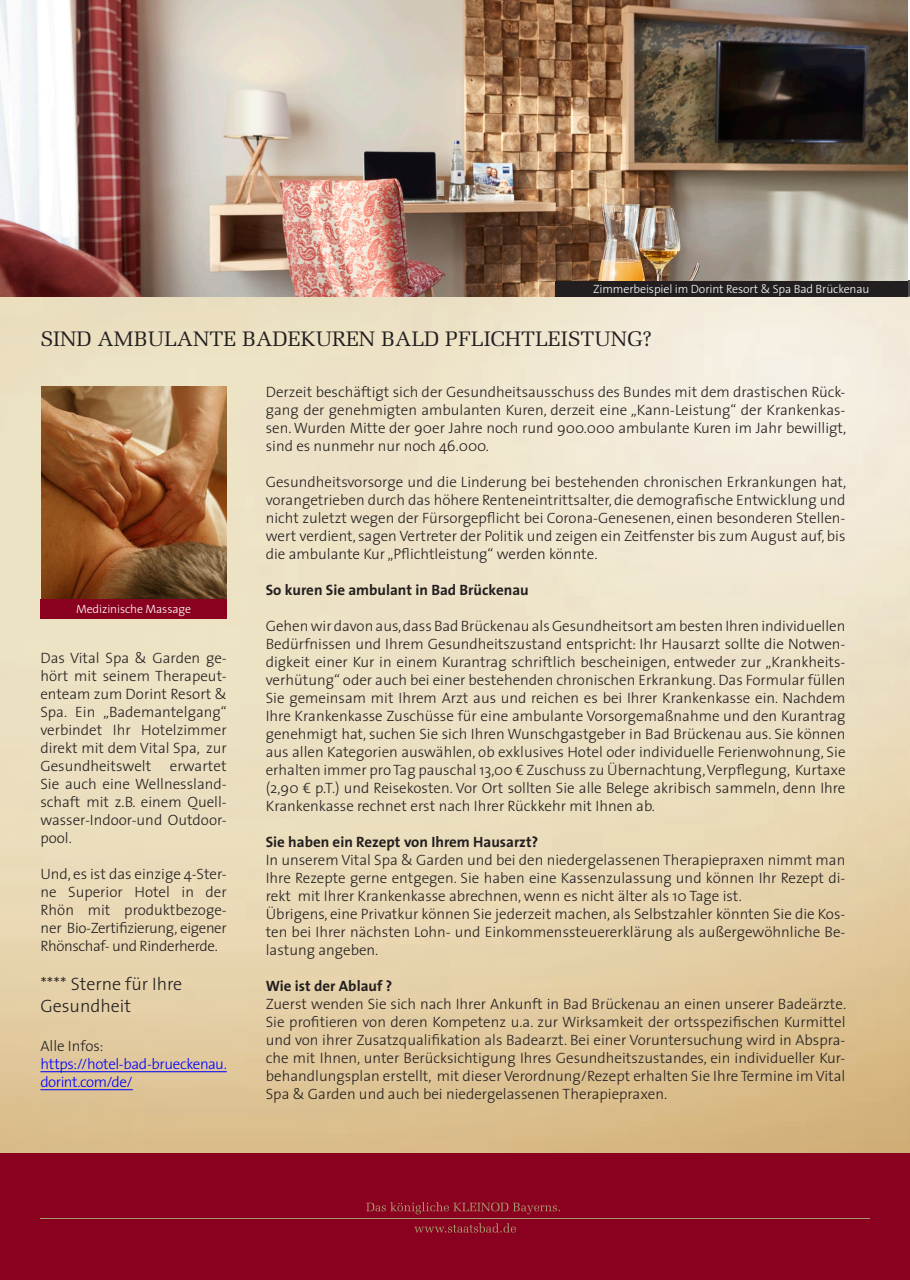
<style>
.page{position:relative;width:910px;height:1280px;background:#fff}
.page>*{position:absolute;margin:0;border:0;box-sizing:border-box;transform-origin:0 0}
.t1{font:21px "Melior LT";color:#231f20}
.t2{font:300 18px "The Sans";color:#231f20}
.t3{font:300 15px/18px "The Sans";color:#231f20;text-align:justify}
.t4{font:700 15px "The Sans";color:#231f20}
.t5{font:300 15px/18px "The Sans";letter-spacing:-.03em;color:#00f}
.Veranstaltungsort{font:300 12px "The Sans";letter-spacing:-.01em;color:#fff}
</style>
<div class="page">
<div style="left:0;top:1153px;width:910px;height:127px;background:#8a011f"></div>
<img style="left:0;top:297px;width:910px;height:856px">
<img style="left:41px;top:387px;width:185px;height:212px">
<div style="left:40px;top:599px;width:187px;height:20px;background:#8a011f"></div>
<hr style="left:40px;top:1071px;width:187px;height:1px;background:#00f">
<hr style="left:40px;top:1089px;width:93px;height:1px;background:#00f">
<img style="left:0;top:0;width:908px;height:297px">
<div style="left:555px;top:281px;width:353px;height:16px;background:#231f20"></div>
<hr style="left:40px;top:1218px;width:830px;height:1px;background:#a7996e">
<svg style="left:366px;top:1202px;width:194px;height:12px"></svg>
<svg style="left:414px;top:1223px;width:102px;height:9px"></svg>
<p class="Veranstaltungsort" style="left:656px;top:279px;width:156px">L mes Schlossklinik Fürstenhof</p>
<p class="Veranstaltungsort" style="left:593px;top:279px;width:278px">Zimmerbeispiel im Dorint Resort &amp; Spa Bad Brückenau</p>
<p class="t1" style="left:40px;top:326px;width:613px">SIND AMBULANTE BADEKUREN BALD PFLICHTLEISTUNG?</p>
<p class="t3" style="left:266px;top:382px;width:582px">Derzeit beschäftigt sich der Gesundheitsausschuss des Bundes mit dem drastischen Rück&shy;gang der genehmigten ambulanten Kuren, derzeit eine „Kann-Leistung“ der Krankenkas&shy;sen. Wurden Mitte der 90er Jahre noch rund 900.000 ambulante Kuren im Jahr bewilligt, sind es nunmehr nur noch 46.000.</p>
<p class="t3" style="left:266px;top:472px;width:582px">Gesundheitsvorsorge und die Linderung bei bestehenden chronischen Erkrankungen hat, vorangetrieben durch das höhere Renteneintrittsalter, die demografische Entwicklung und nicht zuletzt wegen der Fürsorgepflicht bei Corona-Genesenen, einen besonderen Stellen&shy;wert verdient, sagen Vertreter der Politik und zeigen ein Zeitfenster bis zum August auf, bis die ambulante Kur „Pflichtleistung“ werden könnte.</p>
<p class="t4" style="left:266px;top:577px;width:265px">So kuren Sie ambulant in Bad Brückenau</p>
<p class="t3" style="left:266px;top:616px;width:581px">Gehen wir davon aus, dass Bad Brückenau als Gesundheitsort am besten Ihren individuellen Bedürfnissen und Ihrem Gesundheitszustand entspricht: Ihr Hausarzt sollte die Notwen&shy;digkeit einer Kur in einem Kurantrag schriftlich bescheinigen, entweder zur „Krankheits&shy;verhütung“ oder auch bei einer bestehenden chronischen Erkrankung. Das Formular füllen Sie gemeinsam mit Ihrem Arzt aus und reichen es bei Ihrer Krankenkasse ein. Nachdem Ihre Krankenkasse Zuschüsse für eine ambulante Vorsorgemaßnahme und den Kurantrag genehmigt hat, suchen Sie sich Ihren Wunschgastgeber in Bad Brückenau aus. Sie können aus allen Kategorien auswählen, ob exklusives Hotel oder individuelle Ferienwohnung, Sie erhalten immer pro Tag pauschal 13,00 € Zuschuss zu Übernachtung, Verpflegung, Kurtaxe (2,90 € p.T.) und Reisekosten. Vor Ort sollten Sie alle Belege akribisch sammeln, denn Ihre Krankenkasse rechnet erst nach Ihrer Rückkehr mit Ihnen ab.</p>
<p class="t4" style="left:266px;top:829px;width:274px">Sie haben ein Rezept von Ihrem Hausarzt?</p>
<p class="t3" style="left:266px;top:850px;width:581px">In unserem Vital Spa &amp; Garden und bei den niedergelassenen Therapiepraxen nimmt man Ihre Rezepte gerne entgegen. Sie haben eine Kassenzulassung und können Ihr Rezept di&shy;rekt mit Ihrer Krankenkasse abrechnen, wenn es nicht älter als 10 Tage ist.</p>
<p class="t3" style="left:266px;top:904px;width:581px">Übrigens, eine Privatkur können Sie jederzeit machen, als Selbstzahler könnten Sie die Kos&shy;ten bei Ihrer nächsten Lohn- und Einkommenssteuererklärung als außergewöhnliche Be&shy;lastung angeben.</p>
<p class="t4" style="left:266px;top:973px;width:128px">Wie ist der Ablauf ?</p>
<p class="t3" style="left:266px;top:994px;width:582px">Zuerst wenden Sie sich nach Ihrer Ankunft in Bad Brückenau an einen unserer Badeärzte.<br>Sie profitieren von deren Kompetenz u.a. zur Wirksamkeit der ortsspezifischen Kurmittel und von ihrer Zusatzqualifikation als Badearzt. Bei einer Voruntersuchung wird in Abspra&shy;che mit Ihnen, unter Berücksichtigung Ihres Gesundheitszustandes, ein individueller Kur&shy;behandlungsplan erstellt, mit dieser Verordnung/Rezept erhalten Sie Ihre Termine im Vital Spa &amp; Garden und auch bei niedergelassenen Therapiepraxen.</p>
<p class="Veranstaltungsort" style="left:76px;top:599px;width:116px">Medizinische Massage</p>
<p class="t3" style="left:40px;top:648px;width:188px">Das Vital Spa &amp; Garden ge&shy;hört mit seinem Therapeut&shy;enteam zum Dorint Resort &amp; Spa. Ein „Bademantelgang“ verbindet Ihr Hotelzimmer direkt mit dem Vital Spa, zur Gesundheitswelt erwartet Sie auch eine Wellnessland&shy;schaft mit z.B. einem Quell&shy;wasser-Indoor-und Outdoor&shy;pool.</p>
<p class="t3" style="left:40px;top:864px;width:188px">Und, es ist das einzige 4-Ster&shy;ne Superior Hotel in der Rhön mit produktbezoge&shy;ner Bio-Zertifizierung, eigener Rhönschaf- und Rinderherde.</p>
<p class="t2" style="left:40px;top:969px;width:143px">**** Sterne für Ihre</p>
<p class="t2" style="left:40px;top:991px;width:92px">Gesundheit</p>
<p class="t3" style="left:40px;top:1037px;width:65px">Alle Infos:</p>
<p class="t5" style="left:40px;top:1055px;width:188px">https://hotel-bad-brueckenau. dorint.com/de/</p>
</div>
